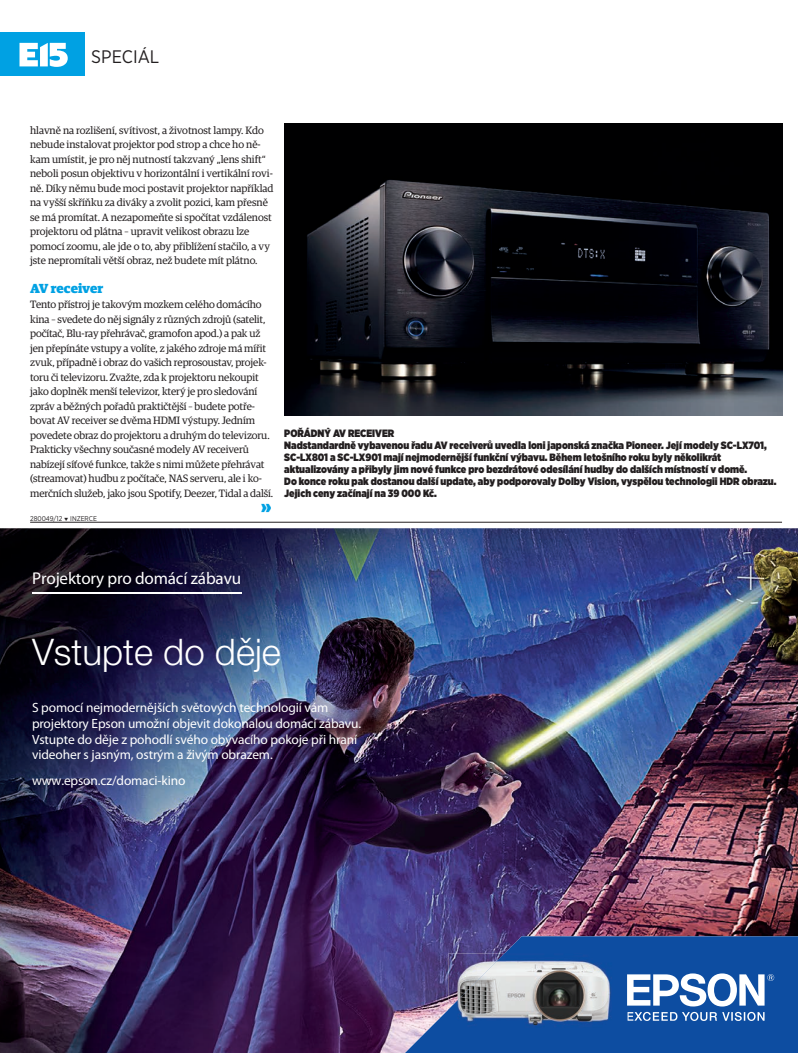
<style>
.page{position:relative;width:798px;height:1053px;background:#fff}
.page>*{position:absolute;margin:0;border:0;box-sizing:border-box;transform-origin:0 0}
.t1{font:300 36.62px "Helvetica Neue";color:#fff}
.t2{font:900 21.25px "Guardian Egyp";color:#00a1e3}
.t3{font:18.12px "Gotham Narrow";color:#231f20}
.t4{font:17.12px "Helvetica Neue LT Com";letter-spacing:-.01em;color:#fff}
.t5{font:13.38px/15.6px "Helvetica Neue LT Com";letter-spacing:-.01em;color:#fff}
.t6{font:900 13.12px "Guardian Egyp";color:#00a1e3}
.t7{font:10.62px/14.5px "Guardian Egyp";letter-spacing:-.01em;color:#231f20}
.t8{font:900 10.62px/11.9px "Gotham Narrow";color:#231f20;scale:.96 1}
.t9{font:6.88px "Gotham Narrow";color:#231f20}
</style>
<div class="page">
<hr style="left:30px;top:522px;width:751px;height:1px;background:#231f20">
<img style="left:0;top:528px;width:797px;height:524px">
<svg style="left:405px;top:936px;width:392px;height:116px;background:#20519f"></svg>
<svg style="left:626px;top:973px;width:147px;height:47px"></svg>
<hr style="left:32px;top:592px;width:209px;height:1px;background:#fff">
<img style="left:448px;top:953px;width:164px;height:74px">
<img style="left:284px;top:123px;width:497px;height:292px">
<div style="left:0;top:32px;width:84px;height:44px;background:#00a1e3"></div>
<svg style="left:19px;top:43px;width:49px;height:24px"></svg>
<h3 class="t3" style="left:91px;top:45px;width:69px">SPECIÁL</h3>
<p class="t7" style="left:30px;top:122px;width:245px">hlavně na rozlišení, svítivost, a životnost lampy. Kdo nebude instalovat projektor pod strop a chce ho ně&shy;kam umístit, je pro něj nutností takzvaný „lens shift“ neboli posun objektivu v horizontální i vertikální rovi&shy;ně. Díky němu bude moci postavit projektor například na vyšší skříňku za diváky a zvolit pozici, kam přesně se má promítat. A nezapomeňte si spočítat vzdálenost projektoru od plátna – upravit velikost obrazu lze pomocí zoomu, ale jde o to, aby přiblížení stačilo, a vy jste nepromítali větší obraz, než budete mít plátno.</p>
<p class="t6" style="left:30px;top:278px;width:75px">AV receiver</p>
<p class="t7" style="left:30px;top:296px;width:244px">Tento přístroj je takovým mozkem celého domácího kina – svedete do něj signály z různých zdrojů (satelit, počítač, Blu-ray přehrávač, gramofon apod.) a pak už jen přepínáte vstupy a volíte, z jakého zdroje má mířit zvuk, případně i obraz do vašich reprosoustav, projek&shy;toru či televizoru. Zvažte, zda k projektoru nekoupit jako doplněk menší televizor, který je pro sledování zpráv a běžných pořadů praktičtější – budete potře&shy;bovat AV receiver se dvěma HDMI výstupy. Jedním povedete obraz do projektoru a druhým do televizoru.<br>Prakticky všechny současné modely AV receiverů nabízejí síťové funkce, takže s nimi můžete přehrávat (streamovat) hudbu z počítače, NAS serveru, ale i ko&shy;merčních služeb, jako jsou Spotify, Deezer, Tidal a další.</p>
<p class="t9" style="left:30px;top:514px;width:68px">280049/12 ❑ INZERCE</p>
<h2 class="t2" style="left:261px;top:490px;width:12px">»</h2>
<p class="t8" style="left:284px;top:427px;width:514px">POŘÁDNÝ AV RECEIVER<br>Nadstandardně vybavenou řadu AV receiverů uvedla loni japonská značka Pioneer. Její modely SC-LX701, SC-LX801 a SC-LX901 mají nejmodernější funkční výbavu. Během letošního roku byly několikrát aktualizovány a přibyly jim nové funkce pro bezdrátové odesílání hudby do dalších místností v domě.<br>Do konce roku pak dostanou další update, aby podporovaly Dolby Vision, vyspělou technologii HDR obrazu.<br>Jejich ceny začínají na 39 000 Kč.</p>
<h3 class="t4" style="left:32px;top:568px;width:210px">Projektory pro domácí zábavu</h3>
<h1 class="t1" style="left:32px;top:622px;width:250px">Vstupte do děje</h1>
<p class="t5" style="left:32px;top:699px;width:330px">S pomocí nejmodernějších světových technologií vám projektory Epson umožní objevit dokonalou domácí zábavu.<br>Vstupte do děje z pohodlí svého obývacího pokoje při hraní videoher s jasným, ostrým a živým obrazem.</p>
<p class="t5" style="left:32px;top:772px;width:155px">www.epson.cz/domaci-kino</p>
</div>
